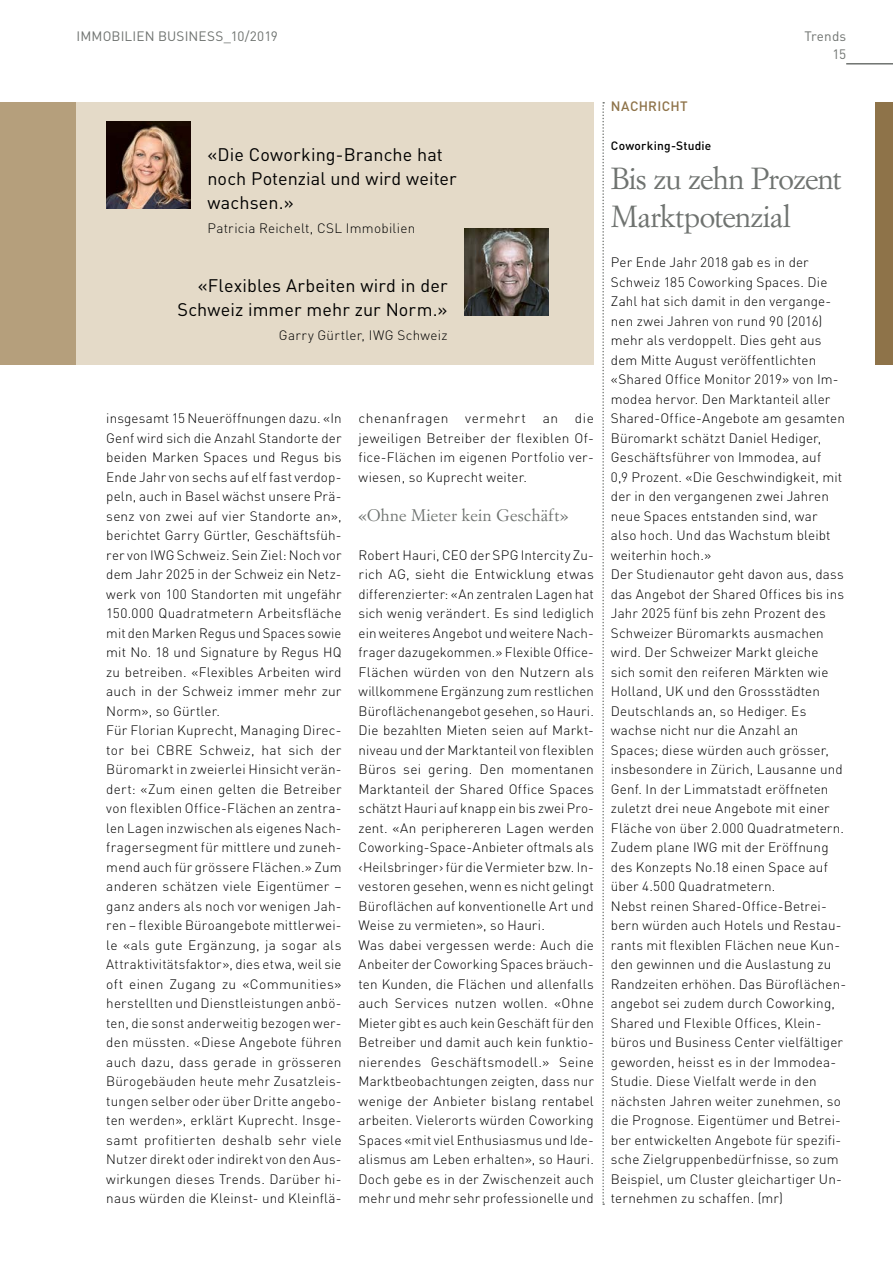
<style>
.page{position:relative;width:893px;height:1263px;background:#fff}
.page>*{position:absolute;margin:0;border:0;box-sizing:border-box;transform-origin:0 0}
.t1{font:30px/37.5px "Simoncini Garamond Std";letter-spacing:-.025em;color:#6f7370}
.t2{font:18px/24px "DIN Pro";letter-spacing:.005em;color:#000}
.t3{font:16.5px "Simoncini Garamond Std";letter-spacing:.015em;color:#6f7370}
.t4{font:300 13.5px/19.5px "DIN Pro";letter-spacing:.01em;color:#000}
.t5{font:13.5px "DIN Pro";letter-spacing:.01em;color:#6f7370}
.t6{font:500 13.5px "DIN Pro";letter-spacing:.02em;color:#8e7349}
.t7{font:500 12px "DIN Pro";letter-spacing:.02em;color:#000}
</style>
<div class="page">
<hr style="left:846px;top:63px;width:47px;height:2px;background:#6f7370">
<div style="left:0;top:102px;width:77px;height:263px;background:#b59f7c"></div>
<div style="left:77px;top:102px;width:517px;height:263px;background:#e4dac8"></div>
<div style="left:876px;top:102px;width:17px;height:263px;background:#8e7349"></div>
<img style="left:106px;top:122px;width:84px;height:87px">
<img style="left:465px;top:228px;width:84px;height:88px">
<svg style="left:602px;top:102px;width:2px;height:1103px"></svg>
<p class="t5" style="left:77px;top:26px;width:203px">IMMOBILIEN BUSINESS_10/2019</p>
<h2 class="t2" style="left:207px;top:141px;width:251px">«Die Coworking-Branche hat noch Potenzial und wird weiter wachsen.»</h2>
<p class="t4" style="left:207px;top:217px;width:209px">Patricia Reichelt, CSL Immobilien</p>
<h2 class="t2" style="left:177px;top:272px;width:272px;text-align:right">«Flexibles Arbeiten wird in der<br>Schweiz immer mehr zur Norm.»</h2>
<p class="t4" style="left:279px;top:324px;width:170px">Garry Gürtler, IWG Schweiz</p>
<p class="t4" style="left:106px;top:408px;width:237px">insgesamt 15 Neueröffnungen dazu. «In Genf wird sich die Anzahl Standorte der beiden Marken Spaces und Regus bis Ende Jahr von sechs auf elf fast verdop&shy;peln, auch in Basel wächst unsere Prä&shy;senz von zwei auf vier Standorte an», berichtet Garry Gürtler, Geschäftsfüh&shy;rer von IWG Schweiz. Sein Ziel: Noch vor dem Jahr 2025 in der Schweiz ein Netz&shy;werk von 100 Standorten mit ungefähr 150.000 Quadratmetern Arbeitsfläche mit den Marken Regus und Spaces sowie mit No. 18 und Signature by Regus HQ zu betreiben. «Flexibles Arbeiten wird auch in der Schweiz immer mehr zur Norm», so Gürtler.<br>Für Florian Kuprecht, Managing Direc&shy;tor bei CBRE Schweiz, hat sich der Büromarkt in zweierlei Hinsicht verän&shy;dert: «Zum einen gelten die Betreiber von flexiblen Office-Flächen an zentra&shy;len Lagen inzwischen als eigenes Nach&shy;fragersegment für mittlere und zuneh&shy;mend auch für grössere Flächen.» Zum anderen schätzen viele Eigentümer – ganz anders als noch vor wenigen Jah&shy;ren – flexible Büroangebote mittlerwei&shy;le «als gute Ergänzung, ja sogar als Attraktivitätsfaktor», dies etwa, weil sie oft einen Zugang zu «Communities» herstellten und Dienstleistungen anbö&shy;ten, die sonst anderweitig bezogen wer&shy;den müssten. «Diese Angebote führen auch dazu, dass gerade in grösseren Bürogebäuden heute mehr Zusatzleis&shy;tungen selber oder über Dritte angebo&shy;ten werden», erklärt Kuprecht. Insge&shy;samt profitierten deshalb sehr viele Nutzer direkt oder indirekt von den Aus&shy;wirkungen dieses Trends. Darüber hi&shy;naus würden die Kleinst- und Kleinflä-</p>
<p class="t4" style="left:359px;top:408px;width:237px;text-align:justify">chenanfragen vermehrt an die jeweiligen Betreiber der flexiblen Of&shy;fice-Flächen im eigenen Portfolio ver&shy;wiesen, so Kuprecht weiter.</p>
<p class="t3" style="left:359px;top:505px;width:211px">«Ohne Mieter kein Geschäft»</p>
<p class="t4" style="left:359px;top:544px;width:237px">Robert Hauri, CEO der SPG Intercity Zu&shy;rich AG, sieht die Entwicklung etwas differenzierter: «An zentralen Lagen hat sich wenig verändert. Es sind lediglich ein weiteres Angebot und weitere Nach&shy;frager dazugekommen.» Flexible Office-Flächen würden von den Nutzern als willkommene Ergänzung zum restlichen Büroflächenangebot gesehen, so Hauri.<br>Die bezahlten Mieten seien auf Markt&shy;niveau und der Marktanteil von flexiblen Büros sei gering. Den momentanen Marktanteil der Shared Office Spaces schätzt Hauri auf knapp ein bis zwei Pro&shy;zent. «An periphereren Lagen werden Coworking-Space-Anbieter oftmals als ‹Heilsbringer› für die Vermieter bzw. In&shy;vestoren gesehen, wenn es nicht gelingt Büroflächen auf konventionelle Art und Weise zu vermieten», so Hauri.<br>Was dabei vergessen werde: Auch die Anbeiter der Coworking Spaces bräuch&shy;ten Kunden, die Flächen und allenfalls auch Services nutzen wollen. «Ohne Mieter gibt es auch kein Geschäft für den Betreiber und damit auch kein funktio&shy;nierendes Geschäftsmodell.» Seine Marktbeobachtungen zeigten, dass nur wenige der Anbieter bislang rentabel arbeiten. Vielerorts würden Coworking Spaces «mit viel Enthusiasmus und Ide&shy;alismus am Leben erhalten», so Hauri.<br>Doch gebe es in der Zwischenzeit auch mehr und mehr sehr professionelle und</p>
<p class="t5" style="left:804px;top:26px;width:43px">Trends</p>
<p class="t5" style="left:832px;top:44px;width:15px">15</p>
<p class="t6" style="left:611px;top:95px;width:78px">NACHRICHT</p>
<p class="t7" style="left:611px;top:136px;width:102px">Coworking-Studie</p>
<h1 class="t1" style="left:611px;top:159px;width:233px">Bis zu zehn Prozent<br>Marktpotenzial</h1>
<p class="t4" style="left:611px;top:252px;width:235px">Per Ende Jahr 2018 gab es in der Schweiz 185 Coworking Spaces. Die Zahl hat sich damit in den vergange&shy;nen zwei Jahren von rund 90 (2016) mehr als verdoppelt. Dies geht aus dem Mitte August veröffentlichten «Shared Office Monitor 2019» von Im&shy;modea hervor. Den Marktanteil aller Shared-Office-Angebote am gesamten Büromarkt schätzt Daniel Hediger, Geschäftsführer von Immodea, auf<br>0,9 Prozent. «Die Geschwindigkeit, mit der in den vergangenen zwei Jahren neue Spaces entstanden sind, war also hoch. Und das Wachstum bleibt weiterhin hoch.»<br>Der Studienautor geht davon aus, dass das Angebot der Shared Offices bis ins Jahr 2025 fünf bis zehn Prozent des Schweizer Büromarkts ausmachen wird. Der Schweizer Markt gleiche sich somit den reiferen Märkten wie Holland, UK und den Grossstädten Deutschlands an, so Hediger. Es wachse nicht nur die Anzahl an Spaces; diese würden auch grösser, insbesondere in Zürich, Lausanne und Genf. In der Limmatstadt eröffneten zuletzt drei neue Angebote mit einer Fläche von über 2.000 Quadratmetern.<br>Zudem plane IWG mit der Eröffnung des Konzepts No.18 einen Space auf über 4.500 Quadratmetern.<br>Nebst reinen Shared-Office-Betrei&shy;bern würden auch Hotels und Restau&shy;rants mit flexiblen Flächen neue Kun&shy;den gewinnen und die Auslastung zu Randzeiten erhöhen. Das Büroflächen&shy;angebot sei zudem durch Coworking, Shared und Flexible Offices, Klein&shy;büros und Business Center vielfältiger geworden, heisst es in der Immodea-Studie. Diese Vielfalt werde in den nächsten Jahren weiter zunehmen, so die Prognose. Eigentümer und Betrei&shy;ber entwickelten Angebote für spezifi&shy;sche Zielgruppenbedürfnisse, so zum Beispiel, um Cluster gleichartiger Un&shy;ternehmen zu schaffen. (mr)</p>
</div>
